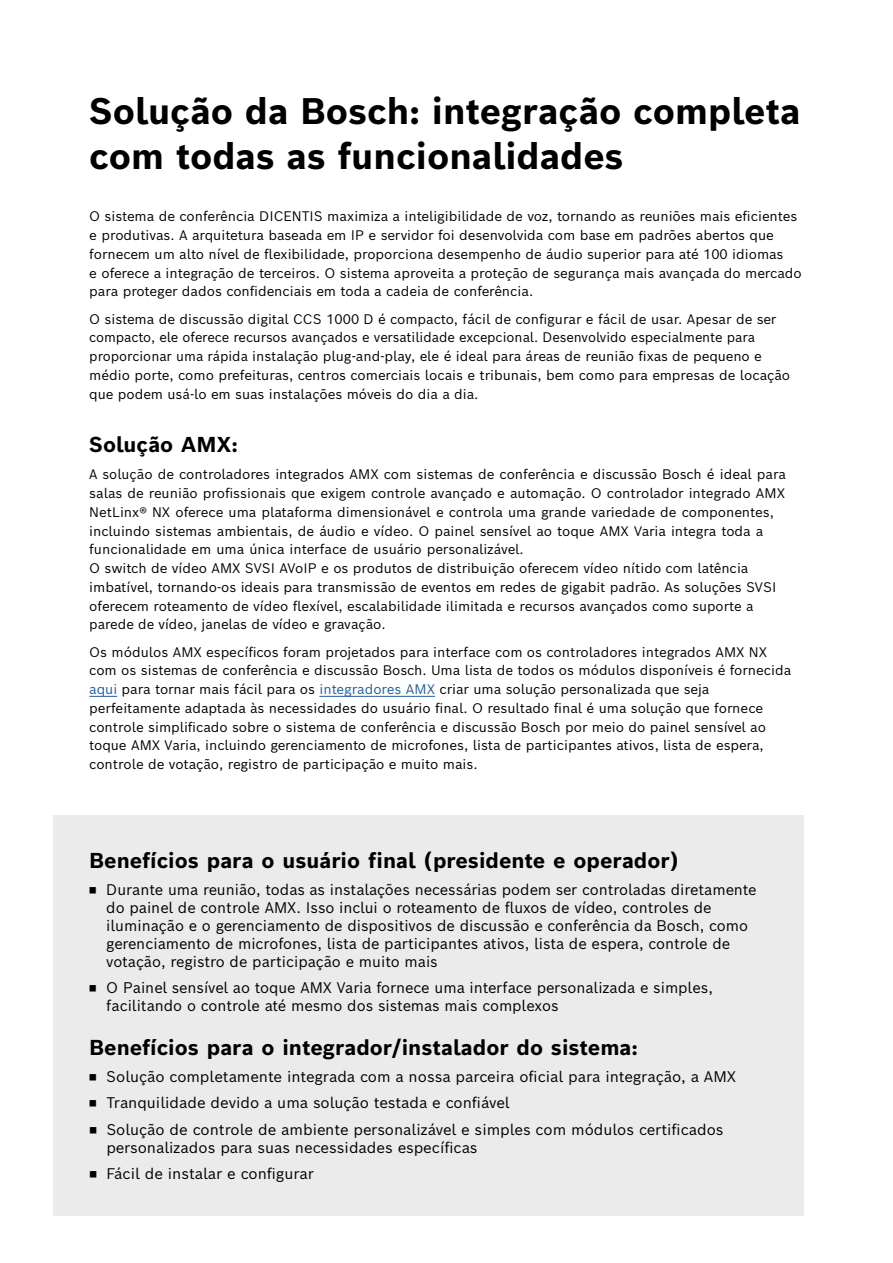
<style>
.page{position:relative;width:893px;height:1263px;background:#fff}
.page>*{position:absolute;margin:0;border:0;box-sizing:border-box;transform-origin:0 0}
.t1{font:700 36px/45px "Bosch Sans";color:#000}
.t2{font:700 21px "Bosch Sans";color:#000}
.t3{font:15px/18px "Bosch Sans";color:#000}
.t4{font:13.5px/18.8px "Bosch Sans";color:#000}
.s1{color:#215e9e}
</style>
<div class="page">
<svg style="left:89px;top:696px;width:28px;height:1px"></svg>
<hr style="left:319px;top:696px;width:116px;height:1px;background:#215e9e">
<div style="left:53px;top:815px;width:751px;height:400px;background:#ebebec"></div>
<h1 class="t1" style="left:89px;top:85px;width:713px">Solução da Bosch: integração completa com todas as funcionalidades</h1>
<p class="t4" style="left:89px;top:206px;width:714px">O sistema de conferência DICENTIS maximiza a inteligibilidade de voz, tornando as reuniões mais eficientes e produtivas. A arquitetura baseada em IP e servidor foi desenvolvida com base em padrões abertos que fornecem um alto nível de flexibilidade, proporciona desempenho de áudio superior para até 100 idiomas<br>e oferece a integração de terceiros. O sistema aproveita a proteção de segurança mais avançada do mercado para proteger dados confidenciais em toda a cadeia de conferência.</p>
<p class="t4" style="left:89px;top:308px;width:702px">O sistema de discussão digital CCS 1000 D é compacto, fácil de configurar e fácil de usar. Apesar de ser compacto, ele oferece recursos avançados e versatilidade excepcional. Desenvolvido especialmente para proporcionar uma rápida instalação plug-and-play, ele é ideal para áreas de reunião fixas de pequeno e médio porte, como prefeituras, centros comerciais locais e tribunais, bem como para empresas de locação que podem usá-lo em suas instalações móveis do dia a dia.</p>
<h2 class="t2" style="left:89px;top:427px;width:150px">Solução AMX:</h2>
<p class="t4" style="left:89px;top:464px;width:698px">A solução de controladores integrados AMX com sistemas de conferência e discussão Bosch é ideal para salas de reunião profissionais que exigem controle avançado e automação. O controlador integrado AMX NetLinx® NX oferece uma plataforma dimensionável e controla uma grande variedade de componentes, incluindo sistemas ambientais, de áudio e vídeo. O painel sensível ao toque AMX Varia integra toda a funcionalidade em uma única interface de usuário personalizável.<br>O switch de vídeo AMX SVSI AVoIP e os produtos de distribuição oferecem vídeo nítido com latência imbatível, tornando-os ideais para transmissão de eventos em redes de gigabit padrão. As soluções SVSI oferecem roteamento de vídeo flexível, escalabilidade ilimitada e recursos avançados como suporte a parede de vídeo, janelas de vídeo e gravação.</p>
<p class="t4" style="left:89px;top:641px;width:704px">Os módulos AMX específicos foram projetados para interface com os controladores integrados AMX NX com os sistemas de conferência e discussão Bosch. Uma lista de todos os módulos disponíveis é fornecida <span class="s1">aqui</span> para tornar mais fácil para os <span class="s1">integradores AMX</span> criar uma solução personalizada que seja perfeitamente adaptada às necessidades do usuário final. O resultado final é uma solução que fornece controle simplificado sobre o sistema de conferência e discussão Bosch por meio do painel sensível ao toque AMX Varia, incluindo gerenciamento de microfones, lista de participantes ativos, lista de espera, controle de votação, registro de participação e muito mais.</p>
<h2 class="t2" style="left:89px;top:843px;width:591px">Benefícios para o usuário final (presidente e operador)</h2>
<p class="t3" style="left:106px;top:879px;width:652px;text-indent:-17px">◾ Durante uma reunião, todas as instalações necessárias podem ser controladas diretamente do painel de controle AMX. Isso inclui o roteamento de fluxos de vídeo, controles de iluminação e o gerenciamento de dispositivos de discussão e conferência da Bosch, como gerenciamento de microfones, lista de participantes ativos, lista de espera, controle de votação, registro de participação e muito mais</p>
<p class="t3" style="left:106px;top:977px;width:608px;text-indent:-17px">◾ O Painel sensível ao toque AMX Varia fornece uma interface personalizada e simples, facilitando o controle até mesmo dos sistemas mais complexos</p>
<h2 class="t2" style="left:89px;top:1030px;width:550px">Benefícios para o integrador/instalador do sistema:</h2>
<p class="t3" style="left:89px;top:1062px;width:648px;line-height:26.5px">◾ Solução completamente integrada com a nossa parceira oficial para integração, a AMX ◾ Tranquilidade devido a uma solução testada e confiável<br>◾ Solução de controle de ambiente personalizável e simples com módulos certificados</p>
<p class="t3" style="left:89px;top:1133px;width:390px;line-height:26.5px;text-indent:17px">personalizados para suas necessidades específicas ◾ Fácil de instalar e configurar</p>
</div>
